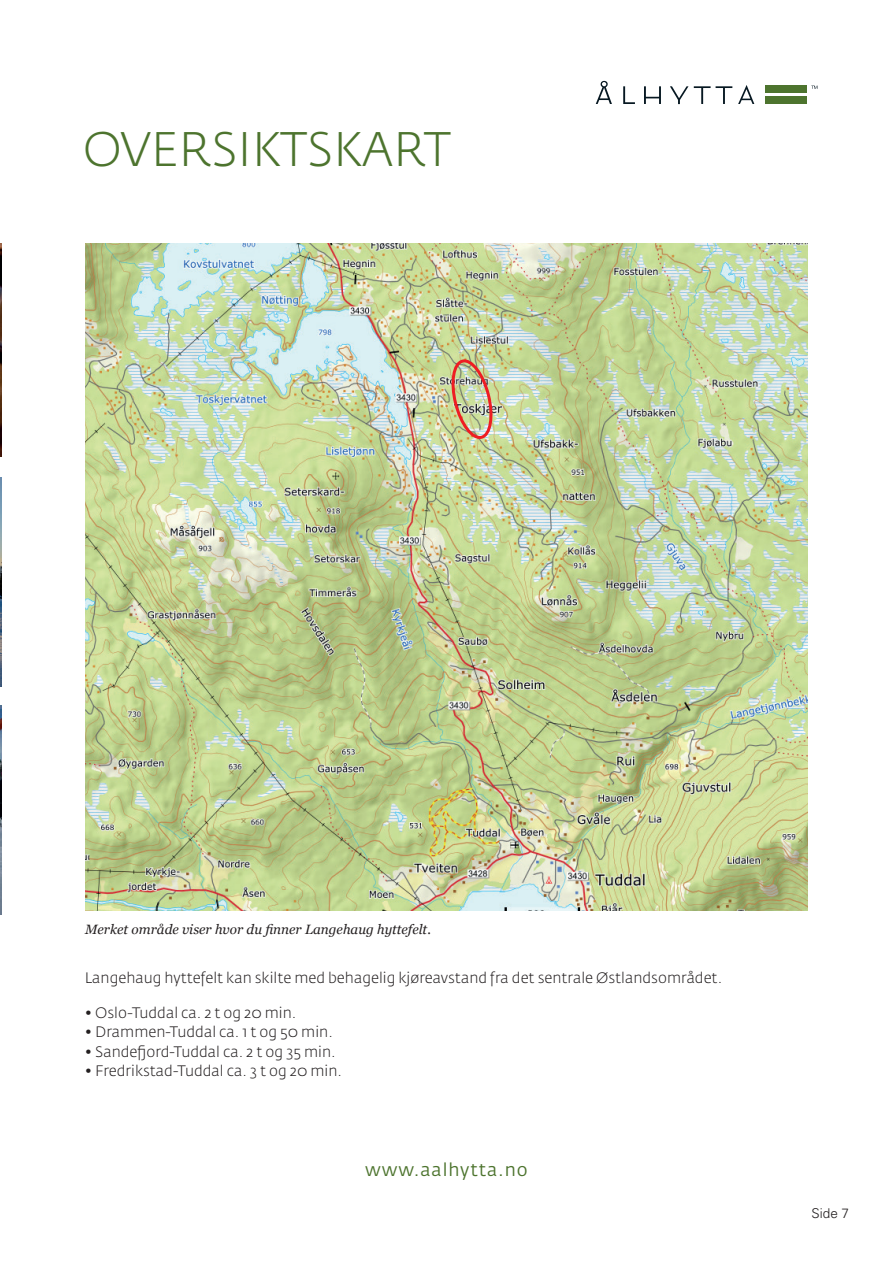
<style>
.page{position:relative;width:893px;height:1263px;background:#fff}
.page>*{position:absolute;margin:0;border:0;box-sizing:border-box;transform-origin:0 0}
.t1{font:300 48px "Fedra Sans Std";color:#4d742e}
.t2{font:18px "Fedra Sans Std";letter-spacing:.05em;color:#4d742e}
.t3{font:300 15px "Fedra Sans Std";color:#231f20}
.t4{font:italic 13.5px "Georgia";color:#231f20}
.t5{font:300 13.5px "Univers LT Std";color:#231f20}
</style>
<div class="page">
<img style="left:0;top:477px;width:1px;height:209px">
<img style="left:0;top:706px;width:1px;height:209px">
<img style="left:85px;top:243px;width:723px;height:667px">
<img style="left:0;top:243px;width:1px;height:213px">
<img style="left:450px;top:359px;width:44px;height:82px">
<svg style="left:812px;top:86px;width:5px;height:3px"></svg>
<svg style="left:738px;top:85px;width:16px;height:19px"></svg>
<svg style="left:623px;top:86px;width:12px;height:18px"></svg>
<svg style="left:596px;top:81px;width:16px;height:23px"></svg>
<svg style="left:644px;top:86px;width:17px;height:18px"></svg>
<svg style="left:670px;top:86px;width:18px;height:18px"></svg>
<svg style="left:694px;top:86px;width:38px;height:18px"></svg>
<div style="left:765px;top:96px;width:41px;height:7px;background:#4d742e"></div>
<div style="left:765px;top:86px;width:41px;height:7px;background:#4d742e"></div>
<h1 class="t1" style="left:83px;top:119px;width:370px">OVERSIKTSKART</h1>
<p class="t4" style="left:85px;top:919px;width:347px">Merket område viser hvor du finner Langehaug hyttefelt.</p>
<p class="t3" style="left:85px;top:969px;width:639px">Langehaug hyttefelt kan skilte med behagelig kjøreavstand fra det sentrale Østlandsområdet.</p>
<p class="t3" style="left:85px;top:1003px;width:213px">• Oslo-Tuddal ca. 2 t og 20 min.</p>
<p class="t3" style="left:85px;top:1023px;width:249px">• Drammen-Tuddal ca. 1 t og 50 min.</p>
<p class="t3" style="left:85px;top:1042px;width:252px">• Sandefjord-Tuddal ca. 2 t og 35 min.</p>
<p class="t3" style="left:85px;top:1062px;width:259px">• Fredrikstad-Tuddal ca. 3 t og 20 min.</p>
<p class="t2" style="left:365px;top:1158px;width:164px">www.aalhytta.no</p>
<p class="t5" style="left:812px;top:1205px;width:39px">Side 7</p>
</div>
